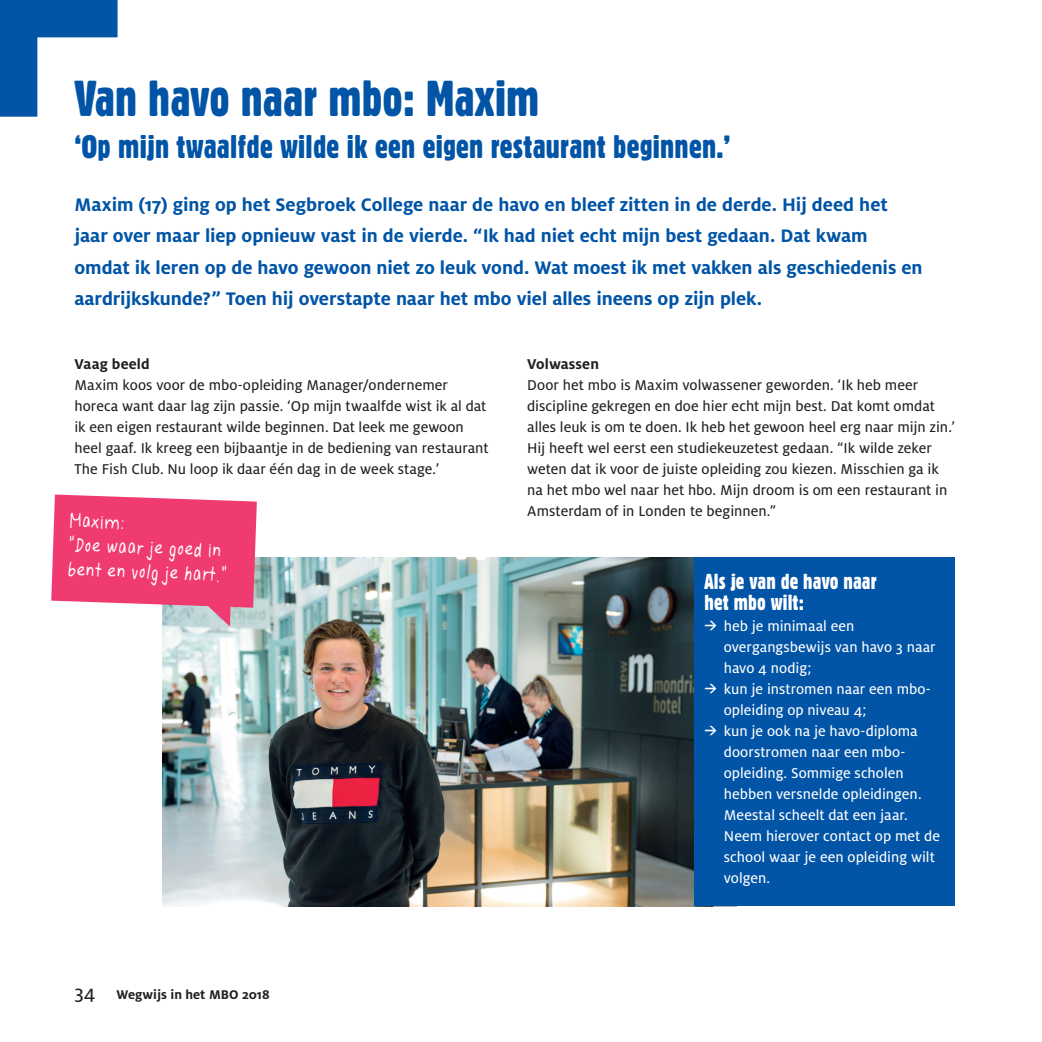
<style>
.page{position:relative;width:1042px;height:1042px;background:#fff}
.page>*{position:absolute;margin:0;border:0;box-sizing:border-box;transform-origin:0 0}
._03_hoofdkop{font:49px "Gothic 821 Condensed BT";color:#0154a6}
._03_hoofdkop-2{font:31.5px "Gothic 821 Condensed BT";letter-spacing:.005em;color:#0154a6}
._01_onderkopje_Gothi{font:21px/21px "Gothic 821 Condensed BT";letter-spacing:.005em;color:#fff}
.t1{font:21px "Milo OT Text";color:#231f20}
._02_introotje_algeme{font:700 20.12px/31.5px "Milo OT";color:#0154a6}
.t2{font:16.62px/24.5px "Hanna Handwriting";color:#fff}
._01_broodtekst{font:15.75px/21px "Milo OT Text";color:#231f20}
._01_broodtekst-2{font:15.75px/21px "Milo OT Text";color:#fff}
._01_broodtekst_vrage{font:700 15.75px "Milo OT";letter-spacing:.01em;color:#231f20}
.t3{font:700 14px "Milo OT";color:#231f20}
.s1{font-family:"DIN Bold Alternate";font-size:12.25px}
</style>
<div class="page">
<svg style="left:0;top:0;width:117px;height:116px"></svg>
<img style="left:163px;top:557px;width:531px;height:349px">
<svg style="left:51px;top:494px;width:206px;height:132px;background:#ed5f8a"></svg>
<div style="left:694px;top:557px;width:261px;height:349px;background:#0154a6"></div>
<p class="_03_hoofdkop" style="left:74px;top:69px;width:467px">Van havo naar mbo: Maxim</p>
<p class="_03_hoofdkop-2" style="left:74px;top:128px;width:657px">‘Op mijn twaalfde wilde ik een eigen restaurant beginnen.’</p>
<p class="_02_introotje_algeme" style="left:74px;top:189px;width:850px">Maxim (17) ging op het Segbroek College naar de havo en bleef zitten in de derde. Hij deed het jaar over maar liep opnieuw vast in de vierde. “Ik had niet echt mijn best gedaan. Dat kwam omdat ik leren op de havo gewoon niet zo leuk vond. Wat moest ik met vakken als geschiedenis en aardrijkskunde?” Toen hij overstapte naar het mbo viel alles ineens op zijn plek.</p>
<p class="_01_broodtekst_vrage" style="left:74px;top:355px;width:77px">Vaag beeld</p>
<p class="_01_broodtekst" style="left:74px;top:374px;width:416px">Maxim koos voor de mbo-opleiding Manager/ondernemer horeca want daar lag zijn passie. ‘Op mijn twaalfde wist ik al dat ik een eigen restaurant wilde beginnen. Dat leek me gewoon heel gaaf. Ik kreeg een bijbaantje in de bediening van restaurant The Fish Club. Nu loop ik daar één dag in de week stage.’</p>
<p class="t2" style="left:70px;top:508px;width:57px;rotate:2deg">Maxim:</p>
<p class="t2" style="left:69px;top:533px;width:161px;rotate:2deg">"Doe waar je goed in bent en volg je hart."</p>
<p class="_01_broodtekst_vrage" style="left:527px;top:355px;width:73px">Volwassen</p>
<p class="_01_broodtekst" style="left:527px;top:374px;width:429px">Door het mbo is Maxim volwassener geworden. ‘Ik heb meer discipline gekregen en doe hier echt mijn best. Dat komt omdat alles leuk is om te doen. Ik heb het gewoon heel erg naar mijn zin.’ Hij heeft wel eerst een studiekeuzetest gedaan. “Ik wilde zeker weten dat ik voor de juiste opleiding zou kiezen. Misschien ga ik na het mbo wel naar het hbo. Mijn droom is om een restaurant in Amsterdam of in Londen te beginnen.”</p>
<p class="_01_onderkopje_Gothi" style="left:704px;top:571px;width:174px">Als je van de havo naar het mbo wilt:</p>
<p class="_01_broodtekst-2" style="left:724px;top:616px;width:213px;text-indent:-19px"><span class="s1">&gt;</span> heb je minimaal een overgangsbewijs van havo 3 naar havo 4 nodig;</p>
<p class="_01_broodtekst-2" style="left:724px;top:679px;width:208px;text-indent:-19px"><span class="s1">&gt;</span> kun je instromen naar een mbo&shy;opleiding op niveau 4;</p>
<p class="_01_broodtekst-2" style="left:724px;top:721px;width:218px;text-indent:-19px"><span class="s1">&gt;</span> kun je ook na je havo-diploma doorstromen naar een mbo&shy;opleiding. Sommige scholen hebben versnelde opleidingen.<br>Meestal scheelt dat een jaar.<br>Neem hierover contact op met de school waar je een opleiding wilt volgen.</p>
<p class="t1" style="left:74px;top:980px;width:23px">34</p>
<p class="t3" style="left:117px;top:986px;width:154px">Wegwijs in het MBO 2018</p>
</div>
